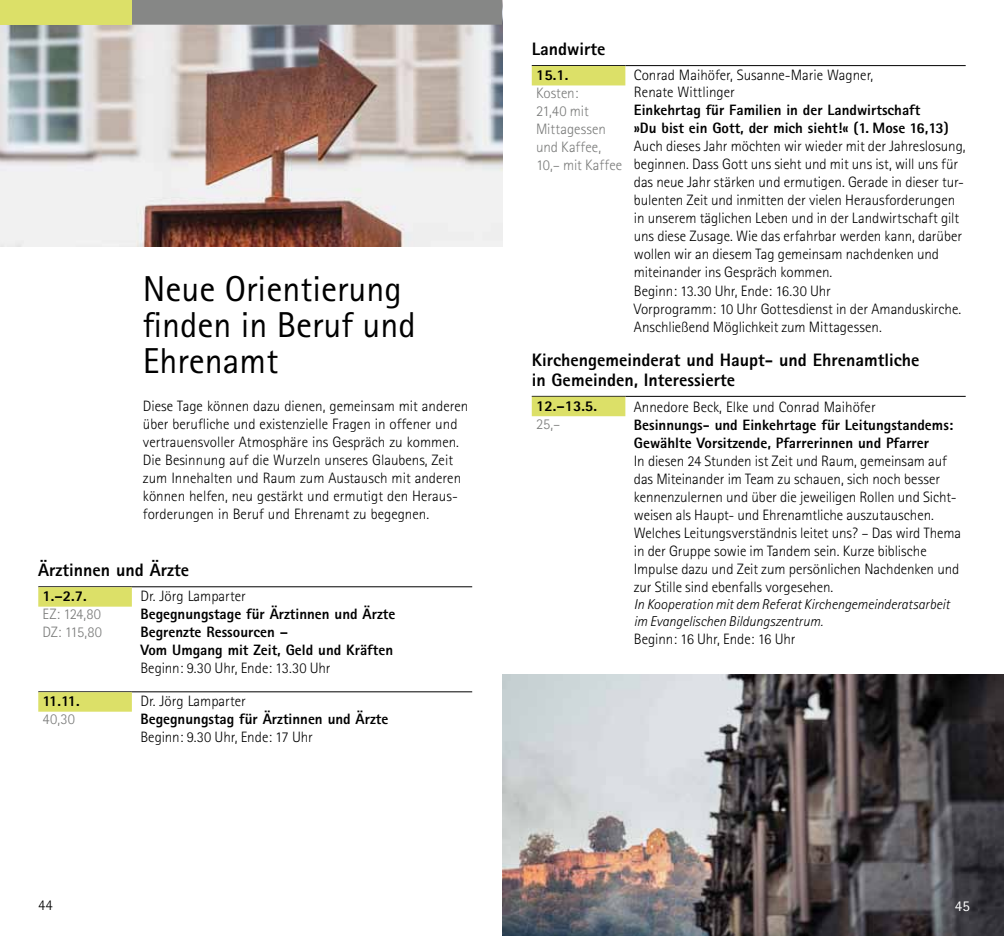
<style>
.page{position:relative;width:1004px;height:936px;background:#fff}
.page>*{position:absolute;margin:0;border:0;box-sizing:border-box;transform-origin:0 0}
.t1{font:36px/36px "Rotis Sans Serif";color:#000}
.t2{font:800 18px/19.5px "Rotis Sans Serif";color:#000}
.t3{font:300 15px/18px "Rotis Sans Serif";color:#000}
.t4{font:800 15px/18px "Rotis Sans Serif";color:#000}
.t5{font:300 15px/18px "Rotis Sans Serif";color:#7a7b7a}
.t6{font:300 15px/18px "Rotis Sans Serif";letter-spacing:-.03em;color:#7a7b7a}
.t7{font:15px "Rotis Sans Serif";color:#fff}
.t8{font:italic 300 14.25px/17px "Rotis Sans Serif";letter-spacing:-.005em;color:#000}
</style>
<div class="page">
<img style="left:502px;top:674px;width:501px;height:261px">
<hr style="left:38px;top:586px;width:94px;height:1px;background:#000">
<hr style="left:132px;top:586px;width:340px;height:1px;background:#000">
<div style="left:38px;top:587px;width:94px;height:19px;background:#dce068"></div>
<hr style="left:38px;top:691px;width:94px;height:1px;background:#000">
<hr style="left:132px;top:691px;width:340px;height:1px;background:#000">
<div style="left:38px;top:692px;width:94px;height:19px;background:#dce068"></div>
<hr style="left:531px;top:65px;width:94px;height:1px;background:#000">
<hr style="left:625px;top:65px;width:340px;height:1px;background:#000">
<div style="left:531px;top:66px;width:94px;height:19px;background:#dce068"></div>
<hr style="left:625px;top:396px;width:340px;height:1px;background:#000">
<div style="left:531px;top:396px;width:94px;height:20px;background:#dce068"></div>
<img style="left:0;top:25px;width:502px;height:222px">
<div style="left:132px;top:0;width:370px;height:25px;background:#868786"></div>
<div style="left:0;top:0;width:132px;height:25px;background:#dce068"></div>
<h1 class="t1" style="left:143px;top:270px;width:274px">Neue Orientierung finden in Beruf und<br>Ehrenamt</h1>
<p class="t3" style="left:143px;top:397px;width:327px">Diese Tage können dazu dienen, gemeinsam mit anderen über berufliche und existenzielle Fragen in offener und vertrauensvoller Atmosphäre ins Gespräch zu kommen.<br>Die Besinnung auf die Wurzeln unseres Glaubens, Zeit zum Innehalten und Raum zum Austausch mit anderen können helfen, neu gestärkt und ermutigt den Heraus&shy;forderungen in Beruf und Ehrenamt zu begegnen.</p>
<p class="t2" style="left:38px;top:560px;width:152px">Ärztinnen und Ärzte</p>
<p class="t4" style="left:43px;top:587px;width:46px">1.–2.7.</p>
<p class="t6" style="left:43px;top:605px;width:61px">EZ: 124,80<br>DZ: 115,80</p>
<p class="t3" style="left:140px;top:587px;width:107px">Dr. Jörg Lamparter</p>
<p class="t4" style="left:140px;top:605px;width:256px">Begegnungstage für Ärztinnen und Ärzte<br>Begrenzte Ressourcen –<br>Vom Umgang mit Zeit, Geld und Kräften</p>
<p class="t3" style="left:140px;top:659px;width:192px">Beginn: 9.30 Uhr, Ende: 13.30 Uhr</p>
<p class="t4" style="left:43px;top:692px;width:39px">11.11.</p>
<p class="t5" style="left:43px;top:710px;width:34px">40,30</p>
<p class="t3" style="left:140px;top:692px;width:107px">Dr. Jörg Lamparter</p>
<p class="t4" style="left:140px;top:710px;width:249px">Begegnungstag für Ärztinnen und Ärzte</p>
<p class="t3" style="left:140px;top:728px;width:174px">Beginn: 9.30 Uhr, Ende: 17 Uhr</p>
<p class="t2" style="left:531px;top:39px;width:75px">Landwirte</p>
<p class="t4" style="left:536px;top:66px;width:34px">15.1.</p>
<p class="t5" style="left:536px;top:84px;width:88px">Kosten:<br>21,40 mit<br>Mittagessen und Kaffee,<br>10,– mit Kaffee</p>
<p class="t3" style="left:634px;top:67px;width:241px;line-height:17.1px">Conrad Maihöfer, Susanne-Marie Wagner,<br>Renate Wittlinger</p>
<p class="t4" style="left:634px;top:101px;width:316px">Einkehrtag für Familien in der Landwirtschaft<br>»Du bist ein Gott, der mich sieht!« (1. Mose 16,13)</p>
<p class="t3" style="left:634px;top:137px;width:333px">Auch dieses Jahr möchten wir wieder mit der Jahreslosung, beginnen. Dass Gott uns sieht und mit uns ist, will uns für das neue Jahr stärken und ermutigen. Gerade in dieser tur&shy;bulenten Zeit und inmitten der vielen Herausforderungen in unserem täglichen Leben und in der Landwirtschaft gilt uns diese Zusage. Wie das erfahrbar werden kann, darüber wollen wir an diesem Tag gemeinsam nachdenken und miteinander ins Gespräch kommen.<br>Beginn: 13.30 Uhr, Ende: 16.30 Uhr<br>Vorprogramm: 10 Uhr Gottesdienst in der Amanduskirche.<br>Anschließend Möglichkeit zum Mittagessen.</p>
<p class="t2" style="left:531px;top:350px;width:389px">Kirchengemeinderat und Haupt- und Ehrenamtliche in Gemeinden, Interessierte</p>
<p class="t4" style="left:536px;top:396px;width:62px">12.–13.5.</p>
<p class="t5" style="left:536px;top:415px;width:26px">25,–</p>
<p class="t3" style="left:634px;top:398px;width:243px">Annedore Beck, Elke und Conrad Maihöfer</p>
<p class="t4" style="left:634px;top:416px;width:321px">Besinnungs- und Einkehrtage für Leitungstandems:<br>Gewählte Vorsitzende, Pfarrerinnen und Pfarrer</p>
<p class="t3" style="left:634px;top:452px;width:329px">In diesen 24 Stunden ist Zeit und Raum, gemeinsam auf das Miteinander im Team zu schauen, sich noch besser kennenzulernen und über die jeweiligen Rollen und Sicht&shy;weisen als Haupt- und Ehrenamtliche auszutauschen.<br>Welches Leitungsverständnis leitet uns? – Das wird Thema in der Gruppe sowie im Tandem sein. Kurze biblische Impulse dazu und Zeit zum persönlichen Nachdenken und zur Stille sind ebenfalls vorgesehen.</p>
<p class="t8" style="left:634px;top:596px;width:317px">In Kooperation mit dem Referat Kirchengemeinderatsarbeit im Evangelischen Bildungszentrum.</p>
<p class="t3" style="left:634px;top:630px;width:163px">Beginn: 16 Uhr, Ende: 16 Uhr</p>
<p class="t3" style="left:38px;top:896px;width:16px">44</p>
<p class="t7" style="left:954px;top:897px;width:16px">45</p>
</div>
